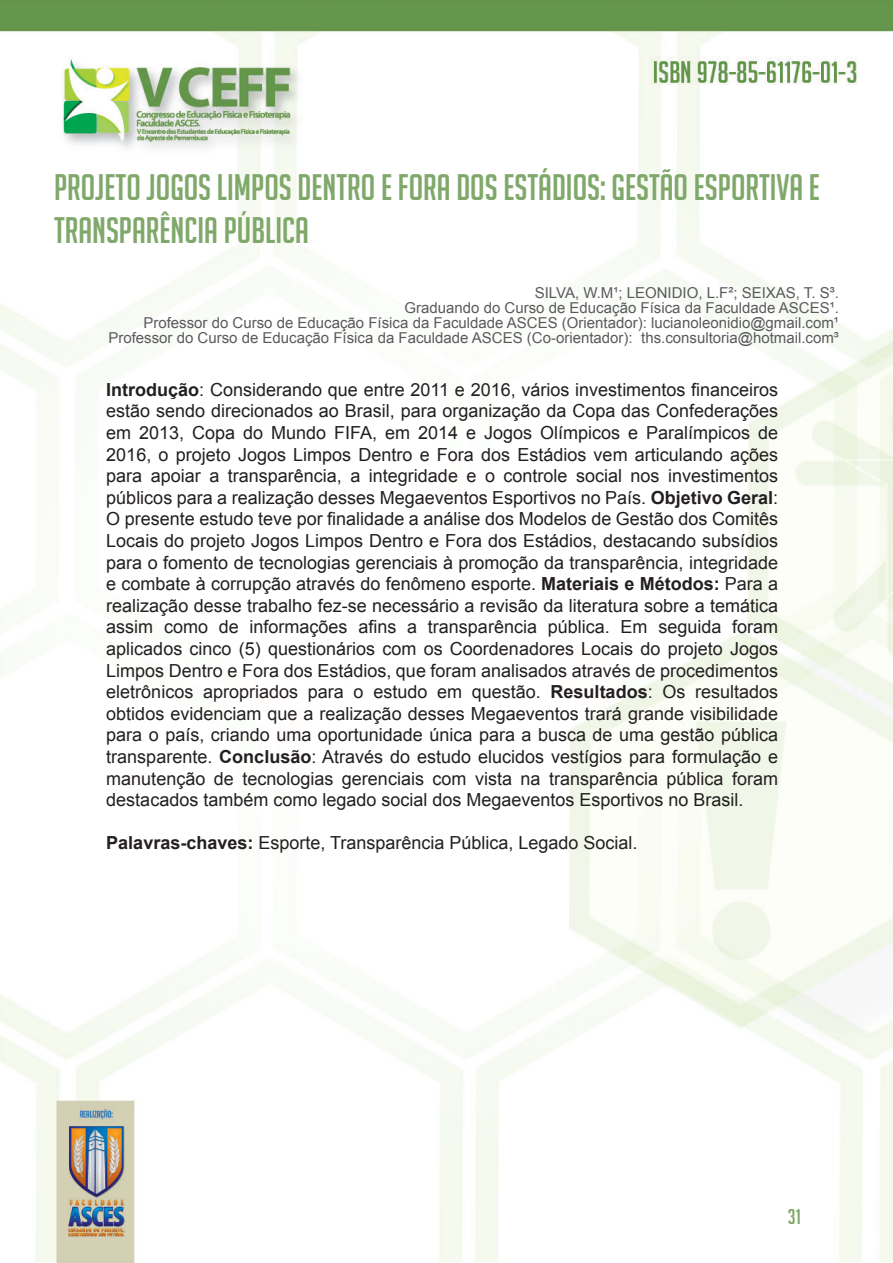
<style>
.page{position:relative;width:893px;height:1263px;background:#fff}
.page>*{position:absolute;margin:0;border:0;box-sizing:border-box;transform-origin:0 0}
.t1{font:36px/43.2px "Big Noodle Titling";color:#7fa86a}
.t2{font:21px "Big Noodle Titling";color:#7fa86a}
.t3{font:18px/21.6px "Arial";color:#231f20;text-align:justify}
.t4{font:15px "Arial";color:#5a5a5d}
.s1{font-weight:700}
</style>
<div class="page">
<img style="left:0;top:0;width:893px;height:1263px">
<p class="t1" style="left:54px;top:166px;width:767px">PROJETO JOGOS LIMPOS DENTRO E FORA DOS ESTÁDIOS: GESTÃO ESPORTIVA E<br>TRANSPARÊNCIA PÚBLICA</p>
<p class="t4" style="left:535px;top:283px;width:306px">SILVA, W.M¹; LEONIDIO, L.F²; SEIXAS, T. S³.</p>
<p class="t4" style="left:404px;top:298px;width:436px">Graduando do Curso de Educação Física da Faculdade ASCES¹.</p>
<p class="t4" style="left:143px;top:313px;width:697px">Professor do Curso de Educação Física da Faculdade ASCES (Orientador): lucianoleonidio@gmail.com¹</p>
<p class="t4" style="left:108px;top:328px;width:732px">Professor do Curso de Educação Física da Faculdade ASCES (Co-orientador): ths.consultoria@hotmail.com³</p>
<p class="t3" style="left:106px;top:379px;width:673px"><span class="s1">Introdução</span>: Considerando que entre 2011 e 2016, vários investimentos financeiros estão sendo direcionados ao Brasil, para organização da Copa das Confederações em 2013, Copa do Mundo FIFA, em 2014 e Jogos Olímpicos e Paralímpicos de 2016, o projeto Jogos Limpos Dentro e Fora dos Estádios vem articulando ações para apoiar a transparência, a integridade e o controle social nos investimentos públicos para a realização desses Megaeventos Esportivos no País. <span class="s1">Objetivo Geral</span>:<br>O presente estudo teve por finalidade a análise dos Modelos de Gestão dos Comitês Locais do projeto Jogos Limpos Dentro e Fora dos Estádios, destacando subsídios para o fomento de tecnologias gerenciais à promoção da transparência, integridade e combate à corrupção através do fenômeno esporte. <span class="s1">Materiais e Métodos:</span> Para a realização desse trabalho fez-se necessário a revisão da literatura sobre a temática assim como de informações afins a transparência pública. Em seguida foram aplicados cinco (5) questionários com os Coordenadores Locais do projeto Jogos Limpos Dentro e Fora dos Estádios, que foram analisados através de procedimentos eletrônicos apropriados para o estudo em questão. <span class="s1">Resultados</span>: Os resultados obtidos evidenciam que a realização desses Megaeventos trará grande visibilidade para o país, criando uma oportunidade única para a busca de uma gestão pública transparente. <span class="s1">Conclusão</span>: Através do estudo elucidos vestígios para formulação e manutenção de tecnologias gerenciais com vista na transparência pública foram destacados também como legado social dos Megaeventos Esportivos no Brasil.</p>
<p class="t3" style="left:106px;top:832px;width:533px"><span class="s1">Palavras-chaves:</span> Esporte, Transparência Pública, Legado Social.</p>
<p class="t2" style="left:788px;top:1205px;width:14px">31</p>
</div>
